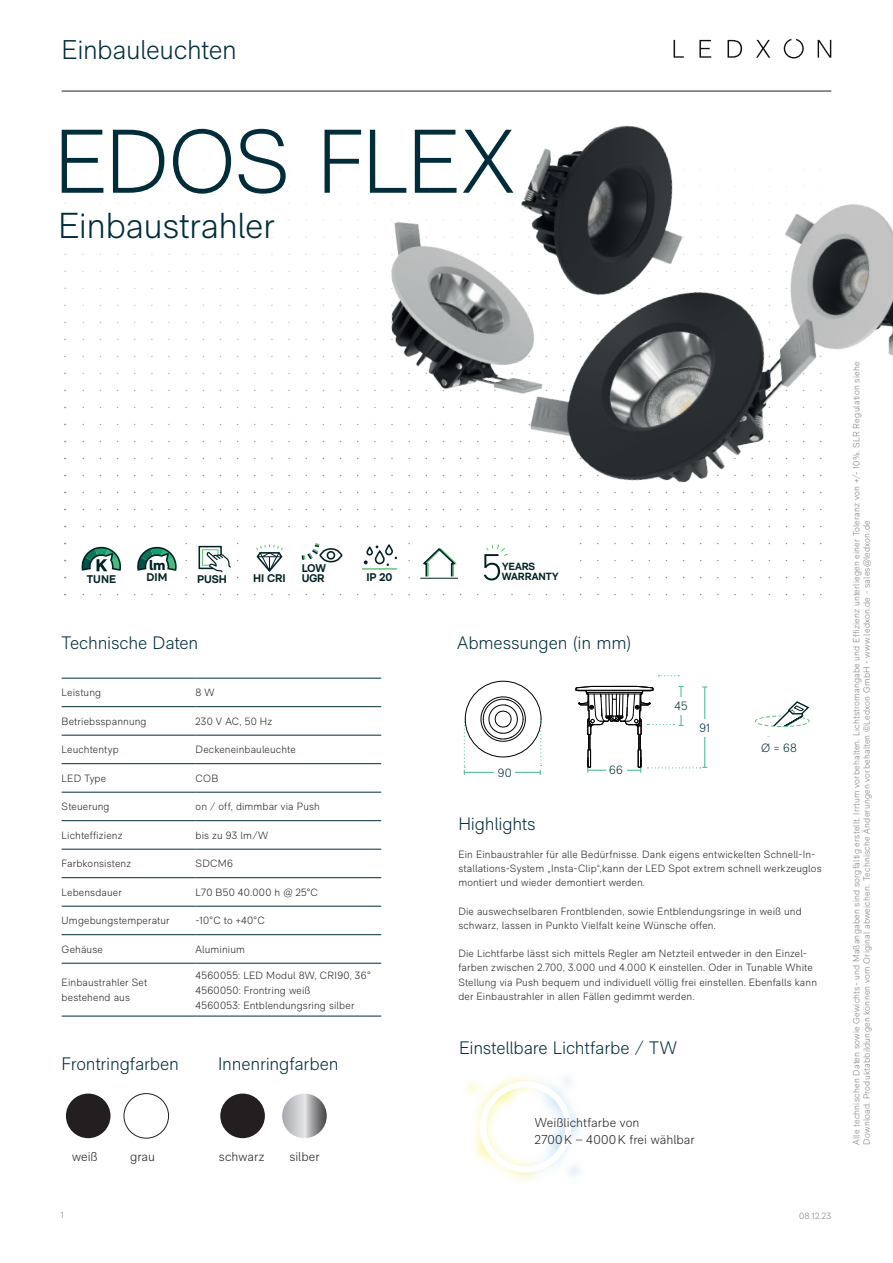
<style>
.page{position:relative;width:893px;height:1263px;background:#fff}
.page>*{position:absolute;margin:0;border:0;box-sizing:border-box;transform-origin:0 0}
.t1{font:300 90px "RM Neue";letter-spacing:-.02em;color:#002d39}
.t2{font:300 36px "RM Neue";letter-spacing:-.015em;color:#002d39}
.t3{font:300 27px "RM Neue";letter-spacing:-.015em;color:#002d39}
.t4{font:300 18px "RM Neue";letter-spacing:-.01em;color:#002d39}
.t5{font:900 14.25px "RM Neue";color:#032225}
.t6{font:300 12.75px/17.2px "RM Neue";letter-spacing:.005em;color:#231f20}
.t7{font:300 12px "RM Neue";letter-spacing:.025em;color:#002d39}
.t8{font:700 11.1px/9.8px "RM Neue";letter-spacing:-.005em;color:#032225}
.t9{font:300 10.5px/15px "RM Neue";letter-spacing:.015em;color:#231f20}
.t10{font:700 10.35px "RM Neue";letter-spacing:-.01em;color:#032225}
.t11{font:300 9px/10.5px "RM Neue";letter-spacing:.02em;color:#7c7f80}
.t12{font:300 9px "RM Neue";color:#808285}
</style>
<div class="page">
<svg style="left:674px;top:40px;width:10px;height:18px"></svg>
<svg style="left:699px;top:40px;width:12px;height:18px"></svg>
<svg style="left:727px;top:40px;width:15px;height:18px"></svg>
<svg style="left:756px;top:40px;width:14px;height:18px"></svg>
<svg style="left:818px;top:40px;width:13px;height:18px"></svg>
<svg style="left:784px;top:39px;width:20px;height:19px"></svg>
<svg style="left:83px;top:186px;width:241px;height:1px"></svg>
<svg style="left:83px;top:203px;width:241px;height:1px"></svg>
<svg style="left:83px;top:220px;width:241px;height:1px"></svg>
<svg style="left:82px;top:237px;width:242px;height:1px"></svg>
<svg style="left:82px;top:254px;width:242px;height:1px"></svg>
<svg style="left:82px;top:271px;width:242px;height:1px"></svg>
<svg style="left:82px;top:288px;width:242px;height:1px"></svg>
<svg style="left:82px;top:305px;width:242px;height:1px"></svg>
<svg style="left:82px;top:322px;width:242px;height:1px"></svg>
<svg style="left:82px;top:339px;width:242px;height:1px"></svg>
<svg style="left:82px;top:356px;width:242px;height:1px"></svg>
<svg style="left:82px;top:373px;width:242px;height:1px"></svg>
<svg style="left:82px;top:390px;width:242px;height:1px"></svg>
<svg style="left:82px;top:407px;width:242px;height:1px"></svg>
<svg style="left:82px;top:424px;width:242px;height:1px"></svg>
<svg style="left:82px;top:441px;width:242px;height:1px"></svg>
<svg style="left:82px;top:458px;width:243px;height:1px"></svg>
<svg style="left:82px;top:475px;width:243px;height:1px"></svg>
<svg style="left:82px;top:492px;width:243px;height:1px"></svg>
<svg style="left:82px;top:509px;width:243px;height:1px"></svg>
<svg style="left:82px;top:526px;width:740px;height:1px"></svg>
<svg style="left:82px;top:594px;width:740px;height:1px"></svg>
<img style="left:327px;top:90px;width:566px;height:421px">
<div style="left:66px;top:1093px;width:45px;height:45px;background:#231f20;border-radius:50%"></div>
<div style="left:124px;top:1093px;width:45px;height:45px;border:1px solid #231f20;border-radius:50%"></div>
<div style="left:220px;top:1093px;width:45px;height:45px;background:#231f20;border-radius:50%"></div>
<svg style="left:282px;top:1093px;width:45px;height:45px"></svg>
<svg style="left:658px;top:675px;width:21px;height:1px"></svg>
<svg style="left:755px;top:701px;width:55px;height:26px"></svg>
<svg style="left:464px;top:681px;width:78px;height:94px"></svg>
<div style="left:495px;top:767px;width:20px;height:11px;background:#fff"></div>
<svg style="left:575px;top:686px;width:132px;height:87px"></svg>
<div style="left:606px;top:764px;width:20px;height:12px;background:#fff"></div>
<hr style="left:62px;top:678px;width:134px;height:1px;background:#002d39">
<hr style="left:196px;top:678px;width:185px;height:1px;background:#002d39">
<hr style="left:62px;top:706px;width:134px;height:1px;background:#002d39">
<hr style="left:196px;top:706px;width:185px;height:1px;background:#002d39">
<hr style="left:62px;top:735px;width:134px;height:1px;background:#002d39">
<hr style="left:196px;top:735px;width:185px;height:1px;background:#002d39">
<hr style="left:62px;top:763px;width:134px;height:1px;background:#002d39">
<hr style="left:196px;top:763px;width:185px;height:1px;background:#002d39">
<hr style="left:62px;top:792px;width:134px;height:1px;background:#002d39">
<hr style="left:196px;top:792px;width:185px;height:1px;background:#002d39">
<hr style="left:62px;top:820px;width:134px;height:1px;background:#002d39">
<hr style="left:196px;top:820px;width:185px;height:1px;background:#002d39">
<hr style="left:62px;top:849px;width:134px;height:1px;background:#002d39">
<hr style="left:196px;top:849px;width:185px;height:1px;background:#002d39">
<hr style="left:62px;top:877px;width:134px;height:1px;background:#002d39">
<hr style="left:196px;top:877px;width:185px;height:1px;background:#002d39">
<hr style="left:62px;top:906px;width:134px;height:1px;background:#002d39">
<hr style="left:196px;top:906px;width:185px;height:1px;background:#002d39">
<hr style="left:62px;top:934px;width:134px;height:1px;background:#002d39">
<hr style="left:196px;top:934px;width:185px;height:1px;background:#002d39">
<hr style="left:62px;top:963px;width:134px;height:1px;background:#002d39">
<hr style="left:196px;top:963px;width:185px;height:1px;background:#002d39">
<hr style="left:62px;top:1016px;width:134px;height:1px;background:#002d39">
<hr style="left:196px;top:1016px;width:185px;height:1px;background:#002d39">
<img style="left:479px;top:1080px;width:94px;height:94px">
<svg style="left:480px;top:1081px;width:91px;height:91px"></svg>
<img style="left:466px;top:1079px;width:23px;height:24px">
<img style="left:559px;top:1157px;width:24px;height:22px">
<img style="left:555px;top:1073px;width:20px;height:22px">
<svg style="left:81px;top:542px;width:741px;height:38px"></svg>
<hr style="left:62px;top:91px;width:769px;height:1px;background:#231f20">
<h3 class="t3" style="left:62px;top:33px;width:177px">Einbauleuchten</h3>
<h1 class="t1" style="left:54px;top:108px;width:463px">EDOS FLEX</h1>
<h2 class="t2" style="left:58px;top:204px;width:218px">Einbaustrahler</h2>
<h3 class="t5" style="left:149px;top:556px;width:18px">lm</h3>
<p class="t8" style="left:87px;top:574px;width:31px">TUNE</p>
<p class="t8" style="left:146px;top:572px;width:23px">DIM</p>
<p class="t8" style="left:197px;top:574px;width:31px">PUSH</p>
<p class="t8" style="left:253px;top:572px;width:34px">HI CRI</p>
<p class="t8" style="left:302px;top:563px;width:26px">LOW<br>UGR</p>
<p class="t8" style="left:367px;top:572px;width:27px">IP 20</p>
<h3 class="t4" style="left:62px;top:632px;width:138px">Technische Daten</h3>
<p class="t9" style="left:62px;top:685px;width:41px">Leistung</p>
<p class="t9" style="left:196px;top:685px;width:21px">8 W</p>
<p class="t9" style="left:62px;top:714px;width:86px">Betriebsspannung</p>
<p class="t9" style="left:196px;top:714px;width:78px">230 V AC, 50 Hz</p>
<p class="t9" style="left:62px;top:742px;width:59px">Leuchtentyp</p>
<p class="t9" style="left:196px;top:742px;width:102px">Deckeneinbauleuchte</p>
<p class="t9" style="left:62px;top:771px;width:46px">LED Type</p>
<p class="t9" style="left:196px;top:771px;width:24px">COB</p>
<p class="t9" style="left:62px;top:799px;width:49px">Steuerung</p>
<p class="t9" style="left:196px;top:799px;width:126px">on / off, dimmbar via Push</p>
<p class="t9" style="left:62px;top:828px;width:62px">Lichteffizienz</p>
<p class="t9" style="left:196px;top:828px;width:74px">bis zu 93 lm/W</p>
<p class="t9" style="left:62px;top:856px;width:71px">Farbkonsistenz</p>
<p class="t9" style="left:196px;top:856px;width:39px">SDCM6</p>
<p class="t9" style="left:62px;top:885px;width:62px">Lebensdauer</p>
<p class="t9" style="left:196px;top:885px;width:124px">L70 B50 40.000 h @ 25°C</p>
<p class="t9" style="left:62px;top:913px;width:110px">Umgebungstemperatur</p>
<p class="t9" style="left:196px;top:913px;width:71px">-10°C to +40°C</p>
<p class="t9" style="left:62px;top:942px;width:43px">Gehäuse</p>
<p class="t9" style="left:196px;top:942px;width:51px">Aluminium</p>
<p class="t9" style="left:62px;top:975px;width:87px">Einbaustrahler Set bestehend aus</p>
<p class="t9" style="left:196px;top:967px;width:176px">4560055: LED Modul 8W, CRI90, 36°<br>4560050: Frontring weiß<br>4560053: Entblendungsring silber</p>
<h3 class="t4" style="left:62px;top:1053px;width:119px">Frontringfarben</h3>
<h3 class="t4" style="left:218px;top:1053px;width:122px">Innenringfarben</h3>
<p class="t10" style="left:502px;top:560px;width:35px">YEARS</p>
<p class="t10" style="left:502px;top:570px;width:58px">WARRANTY</p>
<h3 class="t4" style="left:457px;top:632px;width:175px">Abmessungen (in mm)</h3>
<p class="t7" style="left:498px;top:765px;width:15px">90</p>
<p class="t7" style="left:609px;top:763px;width:15px">66</p>
<p class="t7" style="left:674px;top:699px;width:15px">45</p>
<p class="t7" style="left:699px;top:721px;width:12px">91</p>
<p class="t7" style="left:761px;top:741px;width:37px">Ø = 68</p>
<h3 class="t4" style="left:458px;top:813px;width:79px">Highlights</h3>
<p class="t9" style="left:458px;top:847px;width:365px;line-height:14.1px">Ein Einbaustrahler für alle Bedürfnisse. Dank eigens entwickelten Schnell-In&shy;stallations-System „Insta-Clip“,kann der LED Spot extrem schnell werkzeuglos montiert und wieder demontiert werden.</p>
<p class="t9" style="left:458px;top:904px;width:345px;line-height:14.1px">Die auswechselbaren Frontblenden, sowie Entblendungsringe in weiß und schwarz, lassen in Punkto Vielfalt keine Wünsche offen.</p>
<p class="t9" style="left:458px;top:946px;width:360px;line-height:14.2px">Die Lichtfarbe lässt sich mittels Regler am Netzteil entweder in den Einzel&shy;farben zwischen 2.700, 3.000 und 4.000 K einstellen. Oder in Tunable White Stellung via Push bequem und individuell völlig frei einstellen. Ebenfalls kann der Einbaustrahler in allen Fällen gedimmt werden.</p>
<h3 class="t4" style="left:459px;top:1037px;width:219px">Einstellbare Lichtfarbe / TW</h3>
<p class="t6" style="left:535px;top:1113px;width:161px">Weißlichtfarbe von<br>2700K – 4000K frei wählbar</p>
<p class="t11" style="left:851px;top:1144px;width:784px;rotate:-90deg">Alle technischen Daten sowie Gewichts- und Maßangaben sind sorgfältig erstellt. Irrtum vorbehalten. Lichtstromangabe und Effizienz unterliegen einer Toleranz von +/- 10%. SLR Regulation siehe<br>Download. Produktabbildungen können vom Original abweichen. Technische Änderungen vorbehalten ©Ledxon GmbH - www.ledxon.de - sales@ledxon.de</p>
<p class="t6" style="left:72px;top:1148px;width:27px">weiß</p>
<p class="t6" style="left:130px;top:1148px;width:27px">grau</p>
<p class="t6" style="left:219px;top:1148px;width:47px">schwarz</p>
<p class="t6" style="left:289px;top:1148px;width:32px">silber</p>
<p class="t11" style="left:61px;top:1209px;width:4px">1</p>
<p class="t12" style="left:799px;top:1210px;width:34px">08.12.23</p>
</div>
